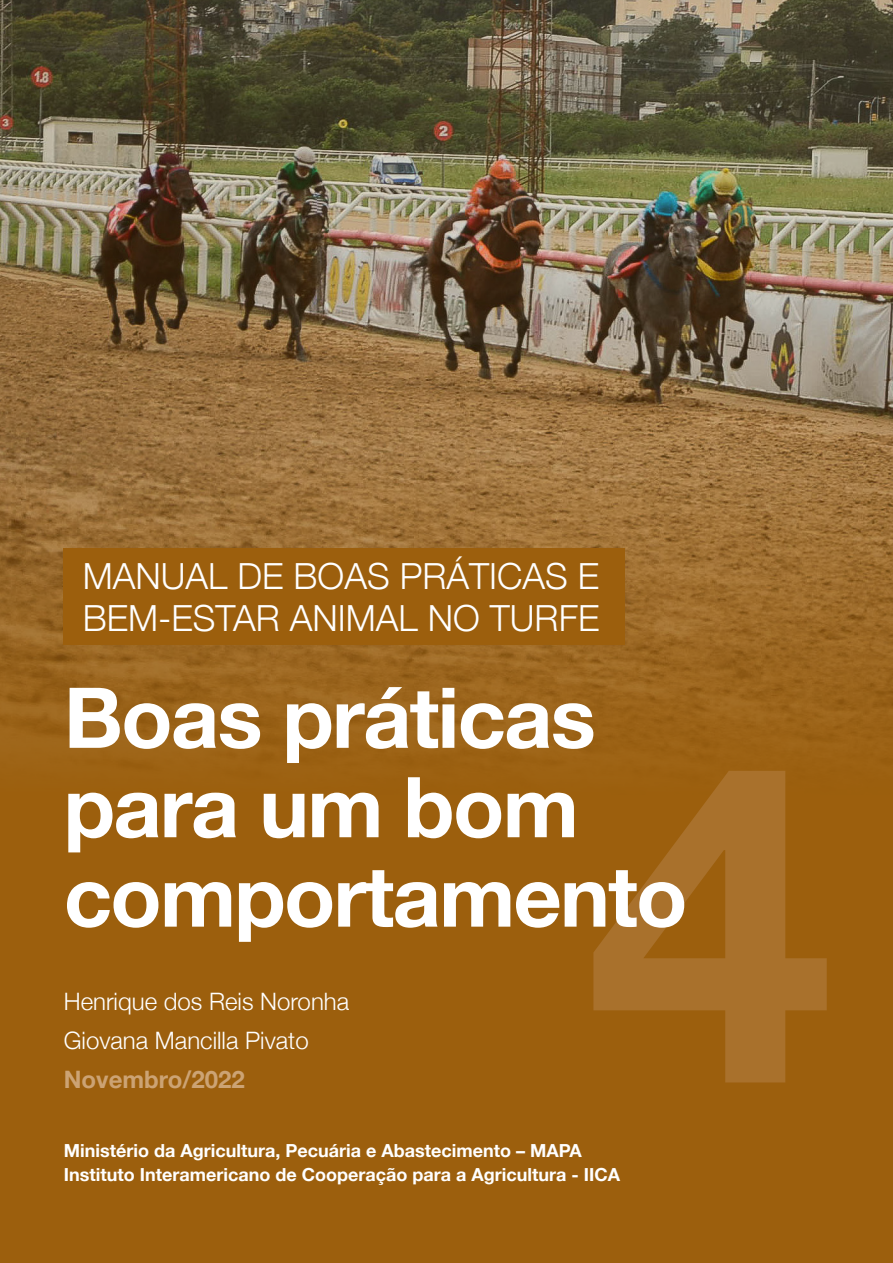
<style>
.page{position:relative;width:893px;height:1263px;background:#9c5f0d}
.page>*{position:absolute;margin:0;border:0;box-sizing:border-box;transform-origin:0 0}
.t1{font:700 84px/89.4px "Helvetica Neue";letter-spacing:-.02em;color:#fff}
.t2{font:300 36px/42px "Helvetica Neue";color:#fff}
.t3{font:300 24px "Helvetica Neue";color:#fff}
.t4{font:700 24px "Helvetica Neue";color:#cca374}
.t5{font:700 18px "Helvetica Neue";color:#fff}
</style>
<div class="page">
<img style="left:0;top:0;width:893px;height:758px">
<div style="left:64px;top:549px;width:561px;height:96px;background:#9c5f0d"></div>
<svg style="left:593px;top:771px;width:234px;height:311px"></svg>
<p class="t2" style="left:83px;top:554px;width:518px">MANUAL DE BOAS PRÁTICAS E<br>BEM-ESTAR ANIMAL NO TURFE</p>
<p class="t1" style="left:64px;top:671px;width:625px">Boas práticas para um bom comportamento</p>
<p class="t3" style="left:64px;top:986px;width:287px">Henrique dos Reis Noronha</p>
<p class="t3" style="left:64px;top:1025px;width:246px">Giovana Mancilla Pivato</p>
<p class="t4" style="left:64px;top:1064px;width:182px">Novembro/2022</p>
<p class="t5" style="left:64px;top:1139px;width:519px">Ministério da Agricultura, Pecuária e Abastecimento – MAPA</p>
<p class="t5" style="left:64px;top:1163px;width:558px">Instituto Interamericano de Cooperação para a Agricultura - IICA</p>
</div>
